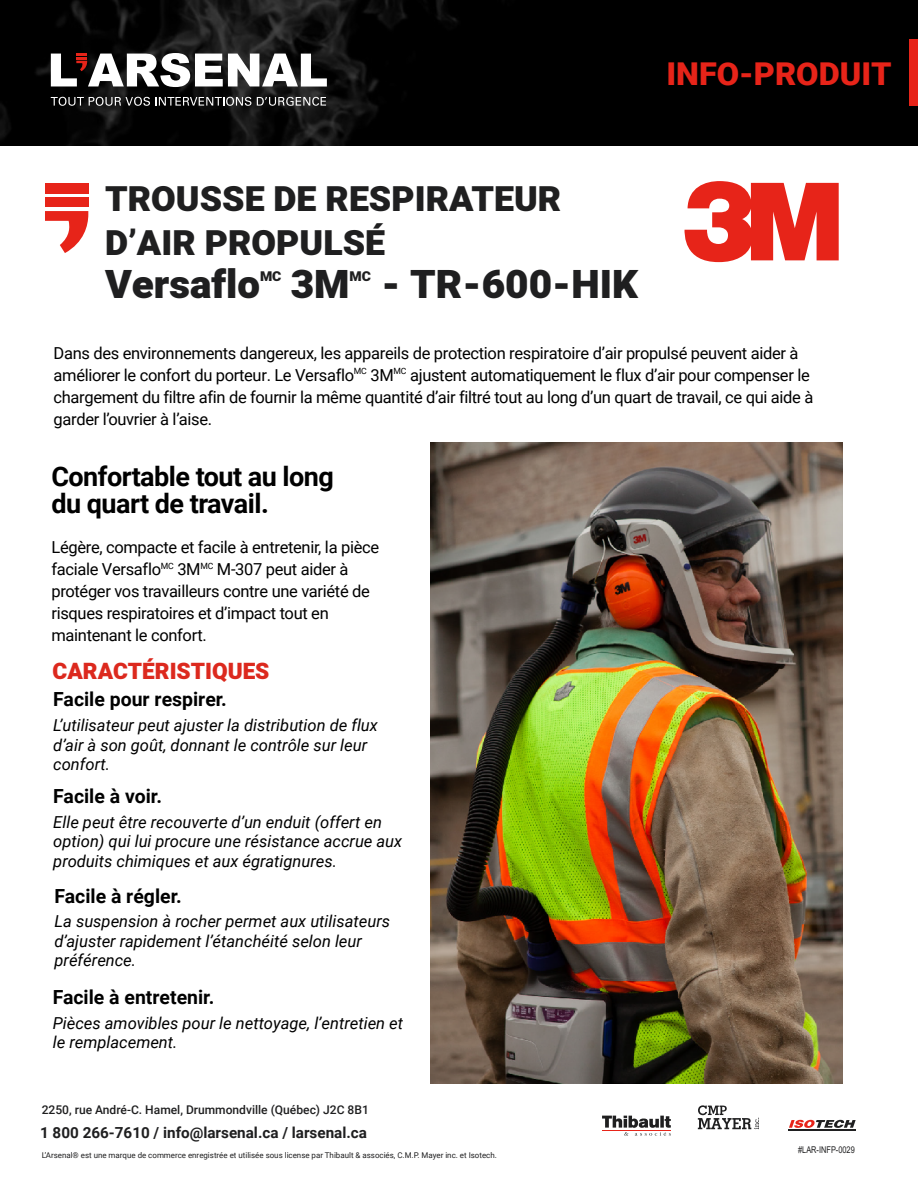
<style>
.page{position:relative;width:918px;height:1188px;background:#fff}
.page>*{position:absolute;margin:0;border:0;box-sizing:border-box;transform-origin:0 0}
.t1{font:900 39px "Heebo";color:#1f1f20}
.t2{font:900 34.5px/44px "Heebo";color:#1f1f20}
.t3{font:900 31.5px "Roboto";color:#e72419}
.t4{font:700 27px/27px "Roboto";letter-spacing:-.02em;color:#000}
.t5{font:900 22.5px "Heebo";color:#dc291e}
.t6{font:700 19.5px "Roboto";color:#000}
.t7{font:16.5px/21.9px "Roboto";letter-spacing:-.02em;color:#000}
.t8{font:italic 16.5px/19.5px "Roboto";color:#000}
.t9{font:700 15.3px "Roboto";color:#1f1f20}
.t10{font:900 13.5px "Heebo";color:#1f1f20}
.t11{font:500 12px "Roboto";color:#1f1f20}
.t12{font:9.3px "Arial";color:#1f1f20;scale:.8 1}
.t13{font:7.95px "Roboto";color:#1f1f20}
</style>
<div class="page">
<svg style="left:789px;top:1120px;width:67px;height:8px"></svg>
<hr style="left:788px;top:1129px;width:68px;height:2px;background:#1f1f20">
<svg style="left:698px;top:1105px;width:61px;height:24px"></svg>
<svg style="left:602px;top:1116px;width:69px;height:20px"></svg>
<img style="left:430px;top:442px;width:412px;height:642px">
<svg style="left:45px;top:211px;width:43px;height:42px"></svg>
<div style="left:45px;top:183px;width:43px;height:10px;background:#e72419"></div>
<div style="left:45px;top:197px;width:43px;height:10px;background:#e72419"></div>
<svg style="left:684px;top:181px;width:155px;height:81px"></svg>
<div style="left:0;top:0;width:918px;height:145px;background:#000"></div>
<div style="left:909px;top:40px;width:9px;height:66px;background:#e72419"></div>
<svg style="left:51px;top:53px;width:276px;height:34px"></svg>
<svg style="left:51px;top:97px;width:200px;height:9px"></svg>
<svg style="left:257px;top:97px;width:69px;height:9px"></svg>
<h3 class="t3" style="left:666px;top:52px;width:227px">INFO-PRODUIT</h3>
<h2 class="t2" style="left:105px;top:178px;width:458px">TROUSSE DE RESPIRATEUR<br>D’AIR PROPULSÉ</h2>
<h1 class="t1" style="left:105px;top:257px;width:156px">Versaflo</h1>
<p class="t10" style="left:260px;top:267px;width:23px">MC</p>
<h1 class="t1" style="left:291px;top:257px;width:60px">3M</h1>
<p class="t10" style="left:350px;top:267px;width:23px">MC</p>
<h1 class="t1" style="left:381px;top:257px;width:258px">- TR-600-HIK</h1>
<p class="t7" style="left:54px;top:341px;width:761px">Dans des environnements dangereux, les appareils de protection respiratoire d’air propulsé peuvent aider à améliorer le confort du porteur. Le Versaflo<sup>MC</sup> 3M<sup>MC</sup> ajustent automatiquement le flux d’air pour compenser le chargement du filtre afin de fournir la même quantité d’air filtré tout au long d’un quart de travail, ce qui aide à garder l’ouvrier à l’aise.</p>
<h3 class="t4" style="left:51px;top:462px;width:284px">Confortable tout au long du quart de travail.</h3>
<p class="t7" style="left:51px;top:536px;width:329px">Légère, compacte et facile à entretenir, la pièce faciale Versaflo<sup>MC</sup> 3M<sup>MC</sup> M-307 peut aider à protéger vos travailleurs contre une variété de risques respiratoires et d’impact tout en maintenant le confort.</p>
<h3 class="t5" style="left:53px;top:655px;width:218px">CARACTÉRISTIQUES</h3>
<p class="t6" style="left:53px;top:686px;width:175px">Facile pour respirer.</p>
<p class="t8" style="left:53px;top:715px;width:326px">L’utilisateur peut ajuster la distribution de flux d’air à son goût, donnant le contrôle sur leur confort.</p>
<p class="t6" style="left:53px;top:783px;width:110px">Facile à voir.</p>
<p class="t8" style="left:53px;top:812px;width:350px">Elle peut être recouverte d’un enduit (offert en option) qui lui procure une résistance accrue aux produits chimiques et aux égratignures.</p>
<p class="t6" style="left:55px;top:882px;width:129px">Facile à régler.</p>
<p class="t8" style="left:55px;top:911px;width:337px">La suspension à rocher permet aux utilisateurs d’ajuster rapidement l’étanchéité selon leur préférence.</p>
<p class="t6" style="left:53px;top:983px;width:163px">Facile à entretenir.</p>
<p class="t8" style="left:53px;top:1013px;width:352px">Pièces amovibles pour le nettoyage, l’entretien et le remplacement.</p>
<p class="t11" style="left:42px;top:1101px;width:329px">2250, rue André-C. Hamel, Drummondville (Québec) J2C 8B1</p>
<p class="t9" style="left:40px;top:1122px;width:328px">1 800 266-7610 / info@larsenal.ca / larsenal.ca</p>
<p class="t13" style="left:42px;top:1149px;width:457px">L’Arsenal® est une marque de commerce enregistrée et utilisée sous license par Thibault &amp; associés, C.M.P. Mayer inc. et Isotech.</p>
<p class="t12" style="left:798px;top:1143px;width:72px">#LAR-INFP-0029</p>
</div>
